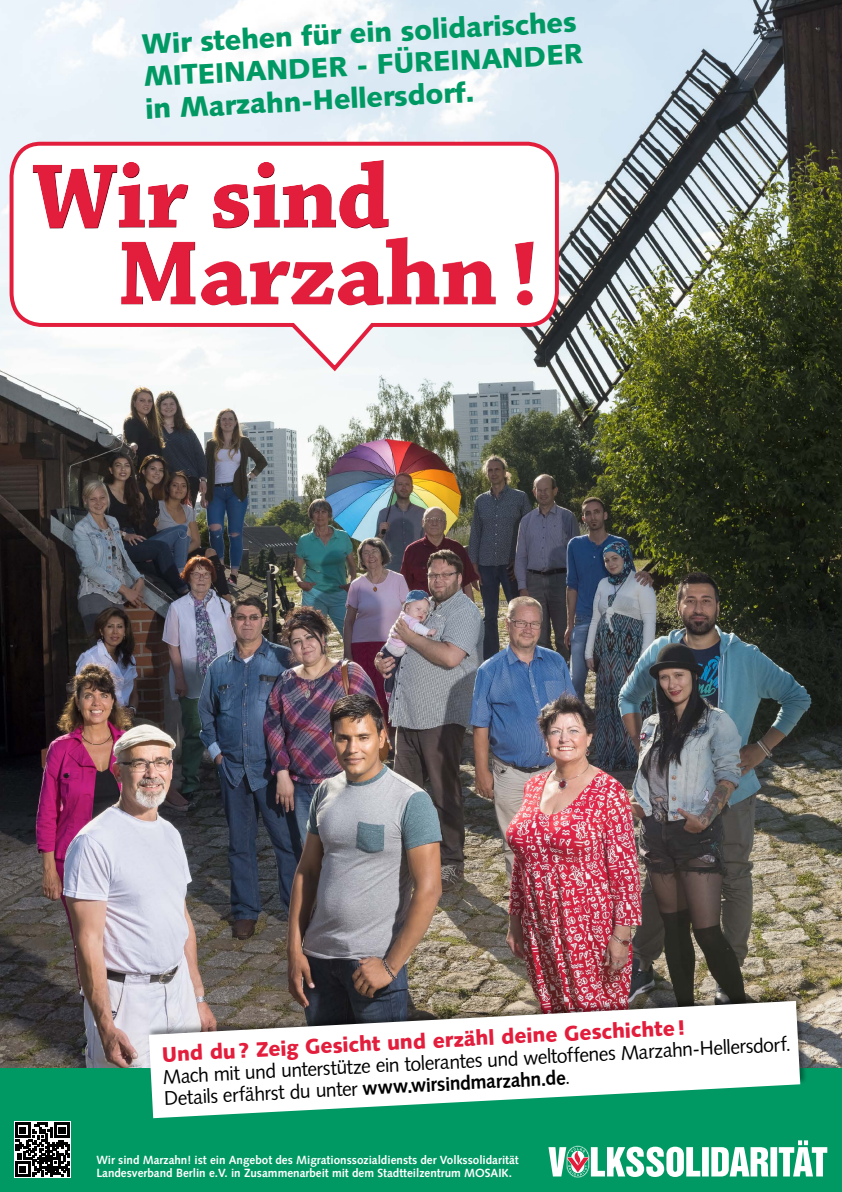
<style>
.page{position:relative;width:842px;height:1192px;background:#fff}
.page>*{position:absolute;margin:0;border:0;box-sizing:border-box;transform-origin:0 0}
.t1{font:700 96.6px/76.9px "Chaparral Pro";letter-spacing:-.01em;color:#e31d3c}
.t2{font:900 28.25px/32.5px "Syntax LT Std";color:#009964}
.t3{font:900 21px "Syntax LT Std";color:#e31d3c}
.t4{font:19.8px/21.8px "Syntax LT Std";color:#000}
.t5{font:700 11.9px/13.2px "Syntax LT Std";color:#fff}
.s1{font-weight:700}
</style>
<div class="page">
<div style="left:0;top:795px;width:842px;height:397px;background:#009964"></div>
<img style="left:0;top:0;width:842px;height:1067px">
<div style="left:147px;top:992px;width:661px;height:127px;background:#000;opacity:.4"></div>
<svg style="left:149px;top:1001px;width:651px;height:117px;background:#c5dad1"></svg>
<svg style="left:548px;top:1140px;width:279px;height:38px"></svg>
<div style="left:14px;top:1121px;width:57px;height:57px;background:#fff"></div>
<svg style="left:15px;top:1122px;width:55px;height:55px"></svg>
<svg style="left:8px;top:140px;width:553px;height:234px"></svg>
<div style="left:32px;top:160px;width:503px;height:146px;background:#fff"></div>
<h2 class="t2" style="left:141px;top:28px;width:442px;rotate:-3deg">Wir stehen für ein solidarisches<br>MITEINANDER - FÜREINANDER in Marzahn-Hellersdorf.</h2>
<h1 class="t1" style="left:117px;top:162px;width:424px;text-indent:-85px">Wir sind<br>Marzahn!</h1>
<h3 class="t3" style="left:161px;top:1042px;width:526px;rotate:-3deg">Und du? Zeig Gesicht und erzähl deine Geschichte!</h3>
<h3 class="t4" style="left:162px;top:1066px;width:630px;rotate:-3deg">Mach mit und unterstütze ein tolerantes und weltoffenes Marzahn-Hellersdorf.<br>Details erfährst du unter <span class="s1">www.wirsindmarzahn.de</span>.</h3>
<p class="t5" style="left:96px;top:1153px;width:424px">Wir sind Marzahn! ist ein Angebot des Migrationssozialdiensts der Volkssolidarität<br>Landesverband Berlin e.V. in Zusammenarbeit mit dem Stadtteilzentrum MOSAIK.</p>
</div>
